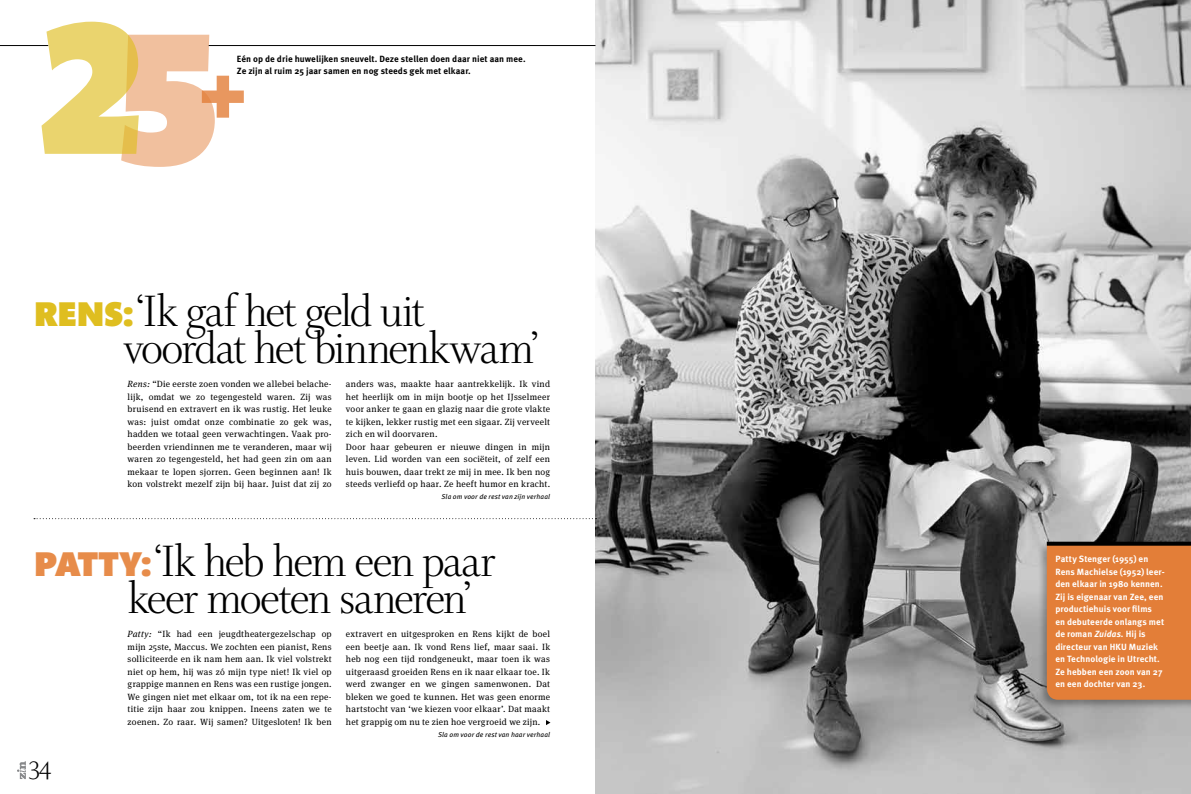
<style>
.page{position:relative;width:1191px;height:794px;background:#fff}
.page>*{position:absolute;margin:0;border:0;box-sizing:border-box;transform-origin:0 0}
.t1{font:900 191.8px "Mundo Sans Std";color:#dfbe20}
.t2{font:900 96.3px "Mundo Sans Std";color:#e37e38}
.t3{font:300 47px/37px "Whitman Display";letter-spacing:-.035em;color:#000}
.t4{font:300 27px "Whitman Display";color:#000}
.t5{font:9px/12.5px "Meta Serif OT";letter-spacing:.03em;color:#000;text-align:justify}
.t6{font:700 9px/12.5px "Meta OT";letter-spacing:.005em;color:#fff}
.t7{font:700 9px/12.5px "Meta OT";letter-spacing:.005em;color:#000}
.t8{font:italic 7px "Meta OT";letter-spacing:.01em;color:#000}
.s1{color:#e37e38}
.s2{font-family:"Mundo Sans Std";font-weight:900;font-size:35px;color:#dfbe20}
.s3{font-style:italic}
.s4{font-family:"Mundo Sans Std";font-weight:900;font-size:35px;color:#e78c4a}
</style>
<div class="page">
<img style="left:595px;top:0;width:596px;height:794px">
<svg style="left:34px;top:518px;width:562px;height:1px"></svg>
<div style="left:1037px;top:542px;width:154px;height:168px;background:#000;opacity:.3"></div>
<div style="left:1046px;top:545px;width:145px;height:155px;background:#e37e38"></div>
<svg style="left:546px;top:720px;width:4px;height:5px"></svg>
<svg style="left:17px;top:761px;width:9px;height:18px"></svg>
<hr style="left:209px;top:45px;width:386px;height:1px;background:#000">
<hr style="left:0;top:45px;width:48px;height:1px;background:#000">
<svg style="left:1046px;top:541px;width:145px;height:4px"></svg>
<h1 class="t1" style="left:36px;top:-18px;width:191px">2<span class="s1">5</span></h1>
<p class="t7" style="left:237px;top:53px;width:290px">Eén op de drie huwelijken sneuvelt. Deze stellen doen daar niet aan mee.<br>Ze zijn al ruim 25 jaar samen en nog steeds gek met elkaar.</p>
<h2 class="t2" style="left:194px;top:38px;width:59px">+</h2>
<h3 class="t3" style="left:123px;top:295px;width:417px;text-indent:-89px"><span class="s2">RENS:</span>‘Ik gaf het geld uit voordat het binnenkwam’</h3>
<p class="t5" style="left:128px;top:378px;width:206px"><span class="s3">Rens:</span> “Die eerste zoen vonden we allebei belache&shy;lijk, omdat we zo tegengesteld waren. Zij was bruisend en extravert en ik was rustig. Het leuke was: juist omdat onze combinatie zo gek was, hadden we totaal geen verwachtingen. Vaak pro&shy;beerden vriendinnen me te veranderen, maar wij waren zo tegengesteld, het had geen zin om aan mekaar te lopen sjorren. Geen beginnen aan! Ik kon volstrekt mezelf zijn bij haar. Juist dat zij zo</p>
<p class="t5" style="left:346px;top:378px;width:206px;text-align:left">anders was, maakte haar aantrekkelijk. Ik vind het heerlijk om in mijn bootje op het IJsselmeer voor anker te gaan en glazig naar die grote vlakte te kijken, lekker rustig met een sigaar. Zij verveelt zich en wil doorvaren.<br>Door haar gebeuren er nieuwe dingen in mijn leven. Lid worden van een sociëteit, of zelf een huis bouwen, daar trekt ze mij in mee. Ik ben nog steeds verliefd op haar. Ze heeft humor en kracht.</p>
<p class="t8" style="left:441px;top:492px;width:110px">Sla om voor de rest van zijn verhaal</p>
<h3 class="t3" style="left:128px;top:544px;width:369px;text-indent:-94px"><span class="s4">PATTY:</span> ‘Ik heb hem een paar keer moeten saneren’</h3>
<h3 class="t4" style="left:28px;top:755px;width:24px">34</h3>
<p class="t5" style="left:128px;top:628px;width:206px"><span class="s3">Patty:</span> “Ik had een jeugdtheatergezelschap op mijn 25ste, Maccus. We zochten een pianist, Rens solliciteerde en ik nam hem aan. Ik viel volstrekt niet op hem, hij was zó mijn type niet! Ik viel op grappige mannen en Rens was een rustige jongen.<br>We gingen niet met elkaar om, tot ik na een repe&shy;titie zijn haar zou knippen. Ineens zaten we te zoenen. Zo raar. Wij samen? Uitgesloten! Ik ben</p>
<p class="t5" style="left:346px;top:628px;width:206px">extravert en uitgesproken en Rens kijkt de boel een beetje aan. Ik vond Rens lief, maar saai. Ik heb nog een tijd rondgeneukt, maar toen ik was uitgeraasd groeiden Rens en ik naar elkaar toe. Ik werd zwanger en we gingen samenwonen. Dat bleken we goed te kunnen. Het was geen enorme hartstocht van ‘we kiezen voor elkaar’. Dat maakt het grappig om nu te zien hoe vergroeid we zijn.</p>
<p class="t8" style="left:438px;top:730px;width:113px">Sla om voor de rest van haar verhaal</p>
<p class="t6" style="left:1055px;top:553px;width:111px">Patty Stenger (1955) en<br>Rens Machielse (1952) leer&shy;den elkaar in 1980 kennen.<br>Zij is eigenaar van Zee, een productiehuis voor films<br>en debuteerde onlangs met de roman <span class="s3">Zuidas.</span> Hij is directeur van HKU Muziek en Technologie in Utrecht.<br>Ze hebben een zoon van 27 en een dochter van 23.</p>
</div>
